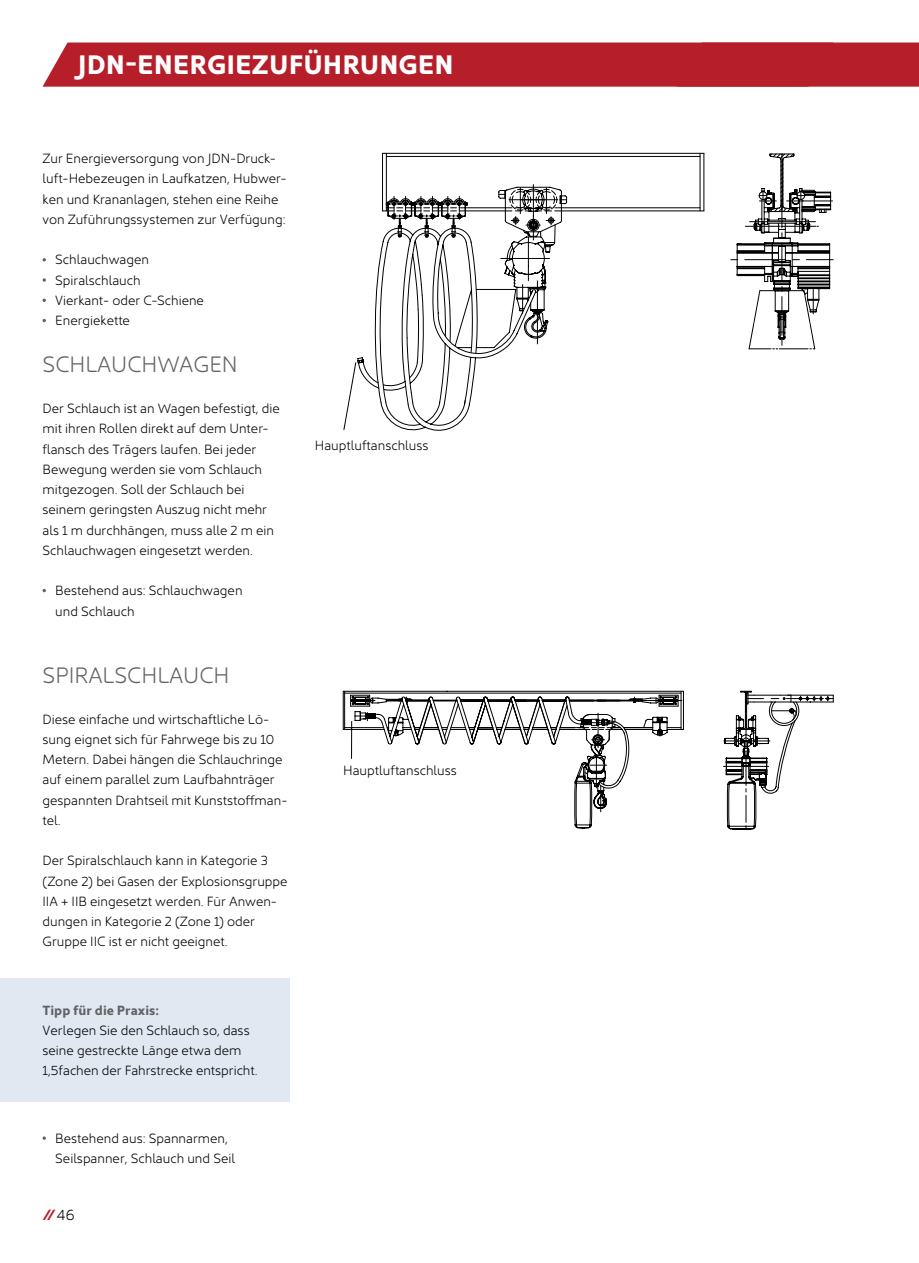
<style>
.page{position:relative;width:919px;height:1263px;background:#fff}
.page>*{position:absolute;margin:0;border:0;box-sizing:border-box;transform-origin:0 0}
.t1{font:700 27px "Kyrial Sans Pro";color:#fff}
.t2{font:300 22.5px "Kyrial Sans Pro";color:#646363}
.t3{font:italic 900 15px "Kyrial Sans Pro";color:#b61f29}
.t4{font:300 13.5px/20.2px "Kyrial Sans Pro";color:#000}
.t5{font:700 13.5px "Kyrial Sans Pro";color:#646363}
.s1{font-weight:300;font-style:normal;color:#000}
</style>
<div class="page">
<div style="left:0;top:979px;width:289px;height:123px;background:#e0e8f1"></div>
<svg style="left:43px;top:278px;width:3px;height:4px"></svg>
<svg style="left:43px;top:1136px;width:3px;height:4px"></svg>
<svg style="left:357px;top:153px;width:347px;height:278px"></svg>
<svg style="left:730px;top:153px;width:103px;height:197px"></svg>
<svg style="left:343px;top:691px;width:341px;height:137px"></svg>
<svg style="left:723px;top:691px;width:110px;height:138px"></svg>
<div style="left:43px;top:43px;width:875px;height:44px;background:#b61f29"></div>
<h1 class="t1" style="left:77px;top:45px;width:377px">JDN-ENERGIEZUFÜHRUNGEN</h1>
<p class="t4" style="left:43px;top:147px;width:245px">Zur Energieversorgung von JDN-Druck&shy;luft-Hebezeugen in Laufkatzen, Hubwer&shy;ken und Krananlagen, stehen eine Reihe von Zuführungssystemen zur Verfügung:</p>
<p class="t4" style="left:55px;top:248px;width:150px">Schlauchwagen<br>Spiralschlauch<br>Vierkant- oder C-Schiene<br>Energiekette</p>
<h2 class="t2" style="left:43px;top:348px;width:197px">SCHLAUCHWAGEN</h2>
<p class="t4" style="left:43px;top:397px;width:239px">Der Schlauch ist an Wagen befestigt, die mit ihren Rollen direkt auf dem Unter&shy;flansch des Trägers laufen. Bei jeder Bewegung werden sie vom Schlauch mitgezogen. Soll der Schlauch bei seinem geringsten Auszug nicht mehr als 1 m durchhängen, muss alle 2 m ein Schlauchwagen eingesetzt werden.</p>
<p class="t4" style="left:55px;top:579px;width:189px">Bestehend aus: Schlauchwagen und Schlauch</p>
<h2 class="t2" style="left:43px;top:658px;width:188px">SPIRALSCHLAUCH</h2>
<p class="t4" style="left:43px;top:707px;width:246px">Diese einfache und wirtschaftliche Lö&shy;sung eignet sich für Fahrwege bis zu 10<br>Metern. Dabei hängen die Schlauchringe auf einem parallel zum Laufbahnträger gespannten Drahtseil mit Kunststoffman&shy;tel.</p>
<p class="t4" style="left:43px;top:849px;width:246px">Der Spiralschlauch kann in Kategorie 3 (Zone 2) bei Gasen der Explosionsgruppe IIA + IIB eingesetzt werden. Für Anwen&shy;dungen in Kategorie 2 (Zone 1) oder Gruppe IIC ist er nicht geeignet.</p>
<p class="t5" style="left:43px;top:1000px;width:118px">Tipp für die Praxis:</p>
<p class="t4" style="left:43px;top:1019px;width:216px">Verlegen Sie den Schlauch so, dass seine gestreckte Länge etwa dem<br>1,5fachen der Fahrstrecke entspricht.</p>
<p class="t4" style="left:55px;top:1127px;width:181px">Bestehend aus: Spannarmen,<br>Seilspanner, Schlauch und Seil</p>
<p class="t3" style="left:43px;top:1203px;width:33px">//<span class="s1">46</span></p>
<p class="t4" style="left:315px;top:434px;width:115px">Hauptluftanschluss</p>
<p class="t4" style="left:343px;top:759px;width:115px">Hauptluftanschluss</p>
</div>
